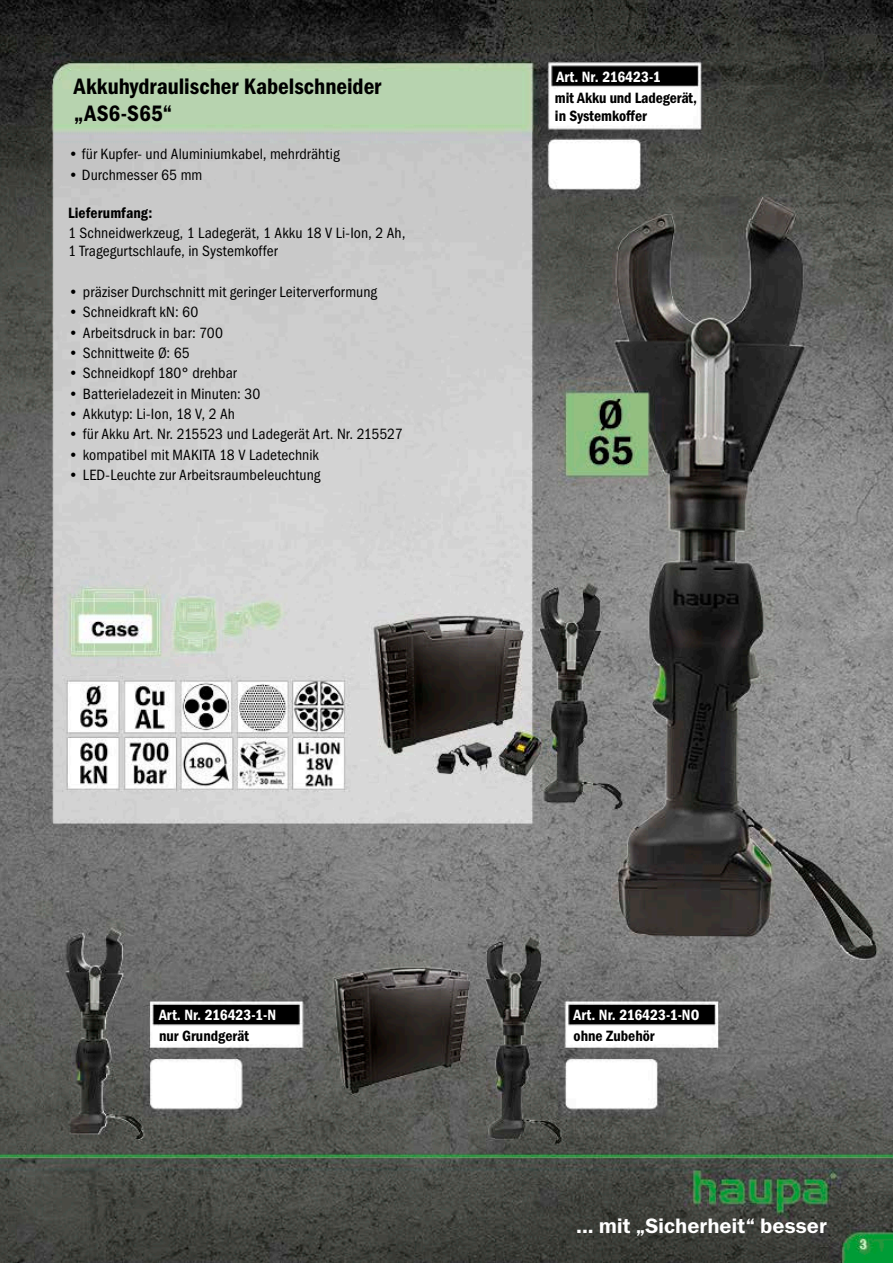
<style>
.page{position:relative;width:893px;height:1263px;background:#fff}
.page>*{position:absolute;margin:0;border:0;box-sizing:border-box;transform-origin:0 0}
.t1{font:22.5px/27px "Franklin Gothic Demi Cond ITC";color:#000}
.t2{font:21px "Franklin Gothic Demi ITC";color:#fff}
.t3{font:15px/18px "Franklin Gothic Book Cond ITC";letter-spacing:.005em;color:#000}
.t4{font:15px/18px "Franklin Gothic Demi Cond ITC";color:#000}
.t5{font:15px "Franklin Gothic Demi Cond ITC";color:#fff}
</style>
<div class="page">
<img style="left:1px;top:0;width:892px;height:1263px">
<img style="left:0;top:0;width:1px;height:1263px">
<h1 class="t1" style="left:74px;top:73px;width:309px">Akkuhydraulischer Kabelschneider „AS6-S65“</h1>
<p class="t3" style="left:68px;top:145px;width:273px">• für Kupfer- und Aluminiumkabel, mehrdrähtig</p>
<p class="t3" style="left:68px;top:166px;width:136px">• Durchmesser 65 mm</p>
<p class="t4" style="left:68px;top:204px;width:86px">Lieferumfang:</p>
<p class="t3" style="left:68px;top:224px;width:339px">1 Schneidwerkzeug, 1 Ladegerät, 1 Akku 18 V Li-Ion, 2 Ah,<br>1 Tragegurtschlaufe, in Systemkoffer</p>
<p class="t3" style="left:68px;top:283px;width:311px">• präziser Durchschnitt mit geringer Leiterverformung</p>
<p class="t3" style="left:68px;top:303px;width:132px">• Schneidkraft kN: 60</p>
<p class="t3" style="left:68px;top:324px;width:156px">• Arbeitsdruck in bar: 700</p>
<p class="t3" style="left:68px;top:344px;width:123px">• Schnittweite Ø: 65</p>
<p class="t3" style="left:68px;top:364px;width:170px">• Schneidkopf 180° drehbar</p>
<p class="t3" style="left:68px;top:385px;width:194px">• Batterieladezeit in Minuten: 30</p>
<p class="t3" style="left:68px;top:405px;width:169px">• Akkutyp: Li-Ion, 18 V, 2 Ah</p>
<p class="t3" style="left:68px;top:425px;width:336px">• für Akku Art. Nr. 215523 und Ladegerät Art. Nr. 215527</p>
<p class="t3" style="left:68px;top:446px;width:252px">• kompatibel mit MAKITA 18 V Ladetechnik</p>
<p class="t3" style="left:68px;top:466px;width:254px">• LED-Leuchte zur Arbeitsraumbeleuchtung</p>
<p class="t5" style="left:557px;top:68px;width:106px">Art. Nr. 216423-1</p>
<p class="t4" style="left:555px;top:89px;width:144px">mit Akku und Ladegerät, in Systemkoffer</p>
<p class="t5" style="left:159px;top:1006px;width:119px">Art. Nr. 216423-1-N</p>
<p class="t4" style="left:159px;top:1027px;width:92px">nur Grundgerät</p>
<p class="t5" style="left:574px;top:1006px;width:127px">Art. Nr. 216423-1-NO</p>
<p class="t4" style="left:574px;top:1027px;width:83px">ohne Zubehör</p>
<h2 class="t2" style="left:576px;top:1213px;width:252px">... mit „Sicherheit“ besser</h2>
</div>
